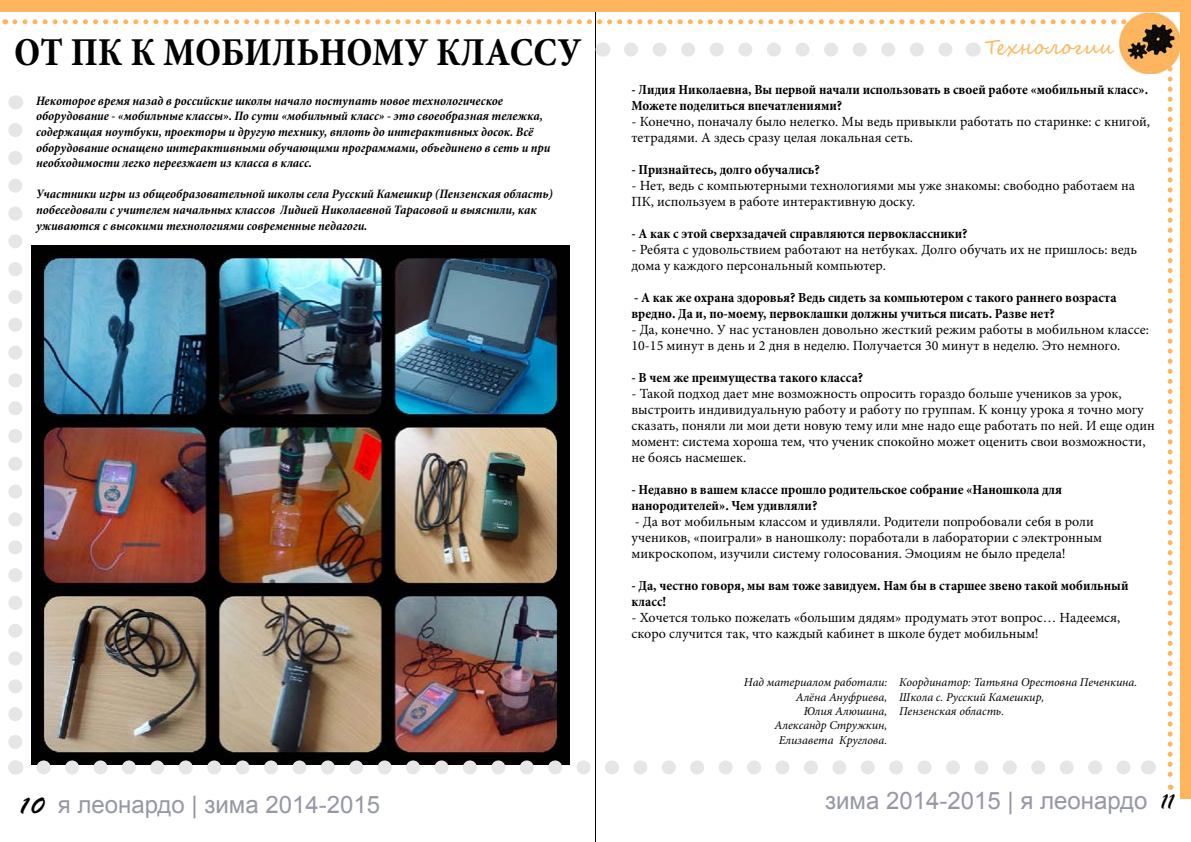
<style>
.page{position:relative;width:1191px;height:842px;background:#fff}
.page>*{position:absolute;margin:0;border:0;box-sizing:border-box;transform-origin:0 0}
.t1{font:700 condensed 40px "Minion Pro";color:#000}
.t2{font:24px "Arial";color:#9698a4}
.t3{font:20px "Segoe Script";color:#ffb55e}
.t4{font:14px/16px "Minion Pro";color:#000}
.t5{font:700 condensed 14px/16px "Minion Pro";color:#000}
.t6{font:italic 700 condensed 13px/15.6px "Minion Pro";color:#000}
.t7{font:italic 12px/14.4px "Minion Pro";color:#000;text-align:right}
.s1{font-family:"Brush Script Std";color:#000}
.s2{font-family:"Brush Script";color:#000}
</style>
<div class="page">
<hr style="left:595px;top:0;width:1px;height:842px;background:#000">
<img style="left:1119px;top:12px;width:61px;height:62px">
<div style="left:0;top:1px;width:1191px;height:11px;background:#ffb55e"></div>
<svg style="left:1167px;top:69px;width:5px;height:721px"></svg>
<div style="left:1180px;top:11px;width:10px;height:788px;background:#ffb55e"></div>
<svg style="left:15px;top:19px;width:1118px;height:5px"></svg>
<img style="left:32px;top:245px;width:537px;height:519px">
<svg style="left:8px;top:130px;width:14px;height:619px"></svg>
<svg style="left:15px;top:95px;width:1px;height:14px"></svg>
<svg style="left:631px;top:43px;width:321px;height:14px"></svg>
<svg style="left:602px;top:43px;width:1px;height:14px"></svg>
<svg style="left:972px;top:43px;width:1px;height:14px"></svg>
<svg style="left:44px;top:760px;width:1087px;height:14px"></svg>
<svg style="left:15px;top:760px;width:1px;height:14px"></svg>
<svg style="left:1148px;top:760px;width:1px;height:14px"></svg>
<h1 class="t1" style="left:14px;top:25px;width:569px">ОТ ПК К МОБИЛЬНОМУ КЛАССУ</h1>
<h3 class="t3" style="left:984px;top:31px;width:130px">Технологии</h3>
<p class="t6" style="left:36px;top:93px;width:516px">Некоторое время назад в российские школы начало поступать новое технологическое оборудование - «мобильные классы». По сути «мобильный класс» - это своеобразная тележка, содержащая ноутбуки, проекторы и другую технику, вплоть до интерактивных досок. Всё оборудование оснащено интерактивными обучающими программами, объединено в сеть и при необходимости легко переезжает из класса в класс.</p>
<p class="t6" style="left:36px;top:186px;width:518px">Участники игры из общеобразовательной школы села Русский Камешкир (Пензенская область) побеседовали с учителем начальных классов Лидией Николаевной Тарасовой и выяснили, как уживаются с высокими технологиями современные педагоги.</p>
<p class="t5" style="left:631px;top:81px;width:518px">- Лидия Николаевна, Вы первой начали использовать в своей работе «мобильный класс».<br>Можете поделиться впечатлениями?</p>
<p class="t4" style="left:631px;top:113px;width:520px">- Конечно, поначалу было нелегко. Мы ведь привыкли работать по старинке: с книгой, тетрадями. А здесь сразу целая локальная сеть.</p>
<p class="t5" style="left:631px;top:161px;width:190px">- Признайтесь, долго обучались?</p>
<p class="t4" style="left:631px;top:177px;width:505px">- Нет, ведь с компьютерными технологиями мы уже знакомы: свободно работаем на<br>ПК, используем в работе интерактивную доску.</p>
<p class="t5" style="left:631px;top:225px;width:338px">- А как с этой сверхзадачей справляются первоклассники?</p>
<p class="t4" style="left:631px;top:241px;width:507px">- Ребята с удовольствием работают на нетбуках. Долго обучать их не пришлось: ведь дома у каждого персональный компьютер.</p>
<p class="t5" style="left:631px;top:289px;width:486px">- А как же охрана здоровья? Ведь сидеть за компьютером с такого раннего возраста вредно. Да и, по-моему, первоклашки должны учиться писать. Разве нет?</p>
<p class="t4" style="left:631px;top:321px;width:519px">- Да, конечно. У нас установлен довольно жесткий режим работы в мобильном классе:<br>10-15 минут в день и 2 дня в неделю. Получается 30 минут в неделю. Это немного.</p>
<p class="t5" style="left:631px;top:369px;width:233px">- В чем же преимущества такого класса?</p>
<p class="t4" style="left:631px;top:385px;width:525px">- Такой подход дает мне возможность опросить гораздо больше учеников за урок, выстроить индивидуальную работу и работу по группам. К концу урока я точно могу сказать, поняли ли мои дети новую тему или мне надо еще работать по ней. И еще один момент: система хороша тем, что ученик спокойно может оценить свои возможности, не боясь насмешек.</p>
<p class="t5" style="left:631px;top:481px;width:432px">- Недавно в вашем классе прошло родительское собрание «Наношкола для нанородителей». Чем удивляли?</p>
<p class="t4" style="left:631px;top:513px;width:472px">- Да вот мобильным классом и удивляли. Родители попробовали себя в роли учеников, «поиграли» в наношколу: поработали в лаборатории с электронным микроскопом, изучили систему голосования. Эмоциям не было предела!</p>
<p class="t5" style="left:631px;top:577px;width:498px">- Да, честно говоря, мы вам тоже завидуем. Нам бы в старшее звено такой мобильный класс!</p>
<p class="t4" style="left:631px;top:609px;width:490px">- Хочется только пожелать «большим дядям» продумать этот вопрос… Надеемся, скоро случится так, что каждый кабинет в школе будет мобильным!</p>
<p class="t7" style="left:744px;top:675px;width:145px">Над материалом работали:<br>Алёна Ануфриева,<br>Юлия Алюшина,<br>Александр Стружкин,<br>Елизавета Круглова.</p>
<p class="t7" style="left:899px;top:675px;width:239px;text-align:left">Координатор: Татьяна Орестовна Печенкина.<br>Школа с. Русский Камешкир,<br>Пензенская область.</p>
<h2 class="t2" style="left:17px;top:789px;width:365px"><span class="s1">10</span> я леонардо | зима 2014-2015</h2>
<h2 class="t2" style="left:825px;top:785px;width:350px">зима 2014-2015 | я леонардо <span class="s2">11</span></h2>
</div>
